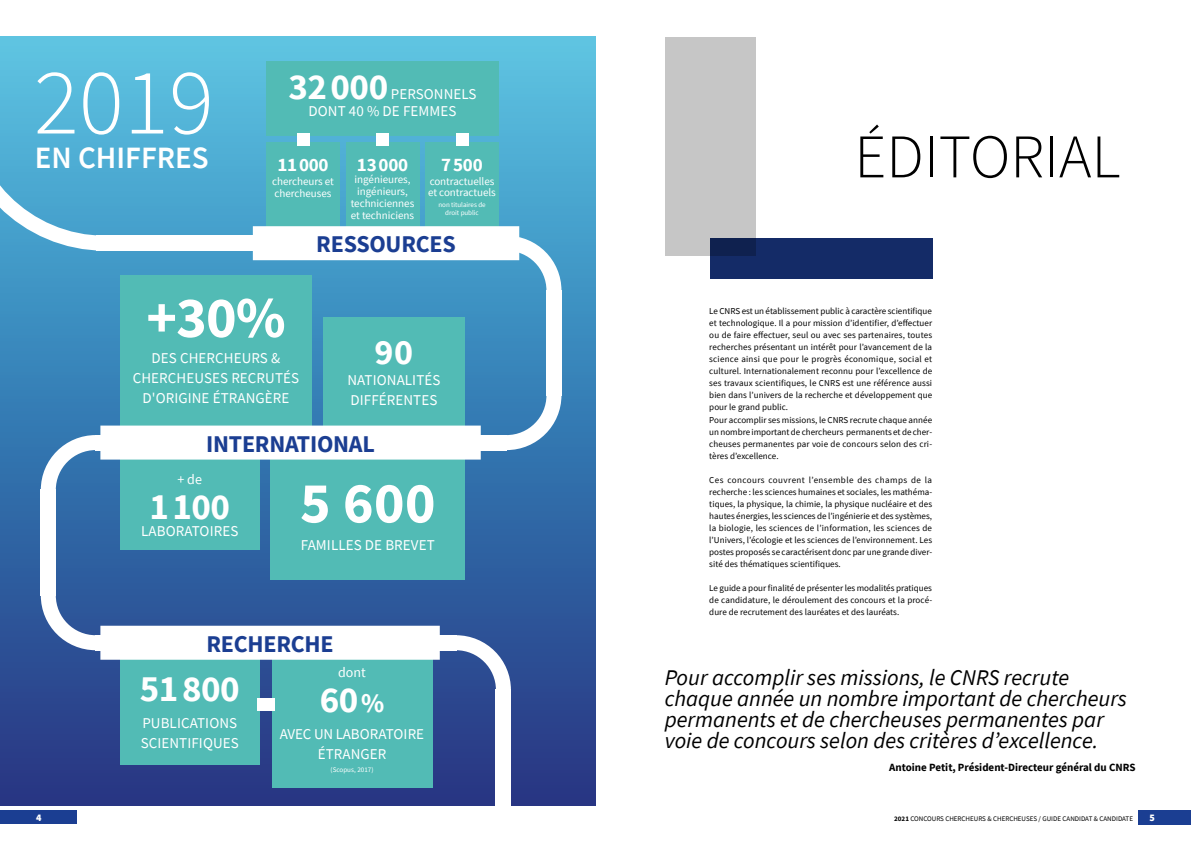
<style>
.page{position:relative;width:1191px;height:842px;background:#fff}
.page>*{position:absolute;margin:0;border:0;box-sizing:border-box;transform-origin:0 0}
.t1{font:300 94px "Source Sans Pro";color:#fff}
.t2{font:300 62px "Source Sans Pro";color:#000}
.t3{font:700 58px "Source Sans Pro";color:#fff}
.t4{font:700 37px "Source Sans Pro";letter-spacing:-.015em;color:#fff}
.t5{font:700 36px "Source Sans Pro";color:#fff}
.t6{font:600 31px "Source Sans Pro";color:#fff}
.t7{font:700 24px "Source Sans Pro";letter-spacing:-.01em;color:#1b3e92}
.t8{font:italic 22.4px/21px "Source Sans Pro";color:#000}
.t9{font:700 19px "Source Sans Pro";letter-spacing:-.015em;color:#fff}
.t10{font:15px/20px "Source Sans Pro";letter-spacing:.005em;color:#fff}
.t11{font:14px "Source Sans Pro";letter-spacing:-.005em;color:#fff}
.t12{font:11px/12px "Source Sans Pro";letter-spacing:-.005em;color:#fff}
.t13{font:700 11px "Source Sans Pro";color:#000}
.t14{font:900 10px "Source Sans Pro";color:#fff}
.t15{font:9px/12px "Source Sans Pro";letter-spacing:.005em;color:#000;text-align:justify}
.t16{font:7px "Source Sans Pro";color:#000}
.t17{font:7px/8px "Source Sans Pro";letter-spacing:-.005em;color:#fff;text-align:center}
.s1{font-size:27px}
.s2{font-weight:700}
</style>
<div class="page">
<div style="left:0;top:810px;width:77px;height:14px;background:#1b3e92"></div>
<div style="left:1138px;top:810px;width:53px;height:14px;background:#1b3e92"></div>
<div style="left:0;top:36px;width:595px;height:770px;background:linear-gradient(to bottom,#56c5e4,#243684)"></div>
<div style="left:266px;top:62px;width:233px;height:74px;background:#52bbb5"></div>
<div style="left:266px;top:142px;width:74px;height:88px;background:#52bbb5"></div>
<div style="left:345px;top:142px;width:74px;height:90px;background:#52bbb5"></div>
<div style="left:425px;top:142px;width:74px;height:90px;background:#52bbb5"></div>
<div style="left:297px;top:134px;width:12px;height:12px;background:#fff"></div>
<div style="left:376px;top:134px;width:12px;height:12px;background:#fff"></div>
<div style="left:456px;top:134px;width:12px;height:12px;background:#fff"></div>
<div style="left:271px;top:454px;width:194px;height:126px;background:#52bbb5"></div>
<div style="left:120px;top:452px;width:139px;height:98px;background:#52bbb5"></div>
<div style="left:120px;top:276px;width:192px;height:155px;background:#52bbb5"></div>
<div style="left:323px;top:317px;width:142px;height:108px;background:#52bbb5"></div>
<svg style="left:0;top:36px;width:120px;height:222px;background:#5cb6d8"></svg>
<div style="left:96px;top:236px;width:360px;height:15px;background:#fff"></div>
<div style="left:546px;top:290px;width:15px;height:106px;background:#fff"></div>
<div style="left:41px;top:489px;width:15px;height:107px;background:#fff"></div>
<svg style="left:491px;top:228px;width:78px;height:78px"></svg>
<svg style="left:33px;top:428px;width:78px;height:77px"></svg>
<svg style="left:33px;top:580px;width:78px;height:78px"></svg>
<svg style="left:491px;top:380px;width:78px;height:78px"></svg>
<div style="left:95px;top:435px;width:412px;height:15px;background:#fff"></div>
<div style="left:95px;top:635px;width:361px;height:15px;background:#fff"></div>
<div style="left:496px;top:690px;width:15px;height:152px;background:#fff"></div>
<svg style="left:441px;top:628px;width:77px;height:77px"></svg>
<div style="left:270px;top:226px;width:232px;height:34px;background:#fff"></div>
<div style="left:117px;top:426px;width:347px;height:34px;background:#fff"></div>
<div style="left:272px;top:656px;width:160px;height:132px;background:#52bbb5"></div>
<div style="left:120px;top:656px;width:139px;height:109px;background:#52bbb5"></div>
<div style="left:257px;top:698px;width:17px;height:12px;background:#fff"></div>
<div style="left:117px;top:626px;width:306px;height:34px;background:#fff"></div>
<div style="left:664px;top:38px;width:91px;height:218px;background:#c6c6c6"></div>
<div style="left:710px;top:238px;width:222px;height:41px;background:#142b67"></div>
<h1 class="t1" style="left:34px;top:45px;width:182px">2019</h1>
<h3 class="t6" style="left:35px;top:137px;width:175px">EN CHIFFRES</h3>
<h3 class="t4" style="left:288px;top:62px;width:101px">32000</h3>
<h3 class="t10" style="left:308px;top:86px;width:170px;line-height:17px;text-indent:82px">PERSONNELS<br>DONT 40 % DE FEMMES</h3>
<h3 class="t9" style="left:277px;top:152px;width:53px">11000</h3>
<p class="t12" style="left:272px;top:175px;width:63px">chercheurs et chercheuses</p>
<h3 class="t9" style="left:357px;top:152px;width:53px">13000</h3>
<p class="t12" style="left:351px;top:173px;width:65px;text-align:center">ingénieures, ingénieurs, techniciennes et techniciens</p>
<h3 class="t9" style="left:441px;top:152px;width:43px">7500</h3>
<p class="t12" style="left:428px;top:176px;width:69px;line-height:11px">contractuelles et contractuels</p>
<p class="t17" style="left:438px;top:201px;width:49px">non titulaires de droit public</p>
<h3 class="t7" style="left:316px;top:228px;width:141px">RESSOURCES</h3>
<h3 class="t3" style="left:146px;top:278px;width:141px">+30%</h3>
<h3 class="t10" style="left:133px;top:348px;width:168px;text-align:center">DES CHERCHEURS &amp;<br>CHERCHEUSES RECRUTÉS<br>D'ORIGINE ÉTRANGÈRE</h3>
<h3 class="t5" style="left:375px;top:328px;width:40px">90</h3>
<h3 class="t10" style="left:347px;top:370px;width:95px">NATIONALITÉS<br>DIFFÉRENTES</h3>
<h3 class="t7" style="left:206px;top:427px;width:170px">INTERNATIONAL</h3>
<h3 class="t11" style="left:178px;top:470px;width:26px">+ de</h3>
<h3 class="t4" style="left:149px;top:481px;width:82px">1100</h3>
<h3 class="t10" style="left:141px;top:520px;width:99px">LABORATOIRES</h3>
<h3 class="t3" style="left:300px;top:464px;width:137px">5 600</h3>
<h3 class="t10" style="left:301px;top:535px;width:135px">FAMILLES DE BREVET</h3>
<h3 class="t7" style="left:206px;top:627px;width:129px">RECHERCHE</h3>
<h3 class="t4" style="left:140px;top:664px;width:101px">51800</h3>
<h3 class="t10" style="left:141px;top:713px;width:100px">PUBLICATIONS<br>SCIENTIFIQUES</h3>
<h3 class="t11" style="left:338px;top:664px;width:29px">dont</h3>
<h3 class="t4" style="left:320px;top:675px;width:66px">60<span class="s1">%</span></h3>
<h3 class="t10" style="left:280px;top:724px;width:146px;text-align:center">AVEC UN LABORATOIRE<br>ÉTRANGER</h3>
<p class="t17" style="left:330px;top:765px;width:45px">(Scopus, 2017)</p>
<h2 class="t2" style="left:854px;top:119px;width:268px">ÉDITORIAL</h2>
<p class="t15" style="left:709px;top:305px;width:224px">Le CNRS est un établissement public à caractère scientifique et technologique. Il a pour mission d’identifier, d’effectuer ou de faire effectuer, seul ou avec ses partenaires, toutes recherches présentant un intérêt pour l’avancement de la science ainsi que pour le progrès économique, social et culturel. Internationalement reconnu pour l’excellence de ses travaux scientifiques, le CNRS est une référence aussi bien dans l’univers de la recherche et développement que pour le grand public.</p>
<p class="t15" style="left:709px;top:414px;width:224px">Pour accomplir ses missions, le CNRS recrute chaque année un nombre important de chercheurs permanents et de cher&shy;cheuses permanentes par voie de concours selon des cri&shy;tères d’excellence.</p>
<p class="t15" style="left:709px;top:474px;width:224px">Ces concours couvrent l’ensemble des champs de la recherche : les sciences humaines et sociales, les mathéma&shy;tiques, la physique, la chimie, la physique nucléaire et des hautes énergies, les sciences de l’ingénierie et des systèmes, la biologie, les sciences de l’information, les sciences de l’Univers, l’écologie et les sciences de l’environnement. Les postes proposés se caractérisent donc par une grande diver&shy;sité des thématiques scientifiques.</p>
<p class="t15" style="left:709px;top:582px;width:224px">Le guide a pour finalité de présenter les modalités pratiques de candidature, le déroulement des concours et la procé&shy;dure de recrutement des lauréates et des lauréats.</p>
<h3 class="t8" style="left:664px;top:666px;width:464px">Pour accomplir ses missions, le CNRS recrute chaque année un nombre important de chercheurs permanents et de chercheuses permanentes par voie de concours selon des critères d’excellence.</h3>
<p class="t13" style="left:889px;top:760px;width:248px">Antoine Petit, Président-Directeur général du CNRS</p>
<p class="t14" style="left:36px;top:810px;width:7px">4</p>
<p class="t16" style="left:894px;top:814px;width:240px"><span class="s2">2021</span> CONCOURS CHERCHEURS &amp; CHERCHEUSES / GUIDE CANDIDAT &amp; CANDIDATE</p>
<p class="t14" style="left:1149px;top:811px;width:7px">5</p>
</div>
